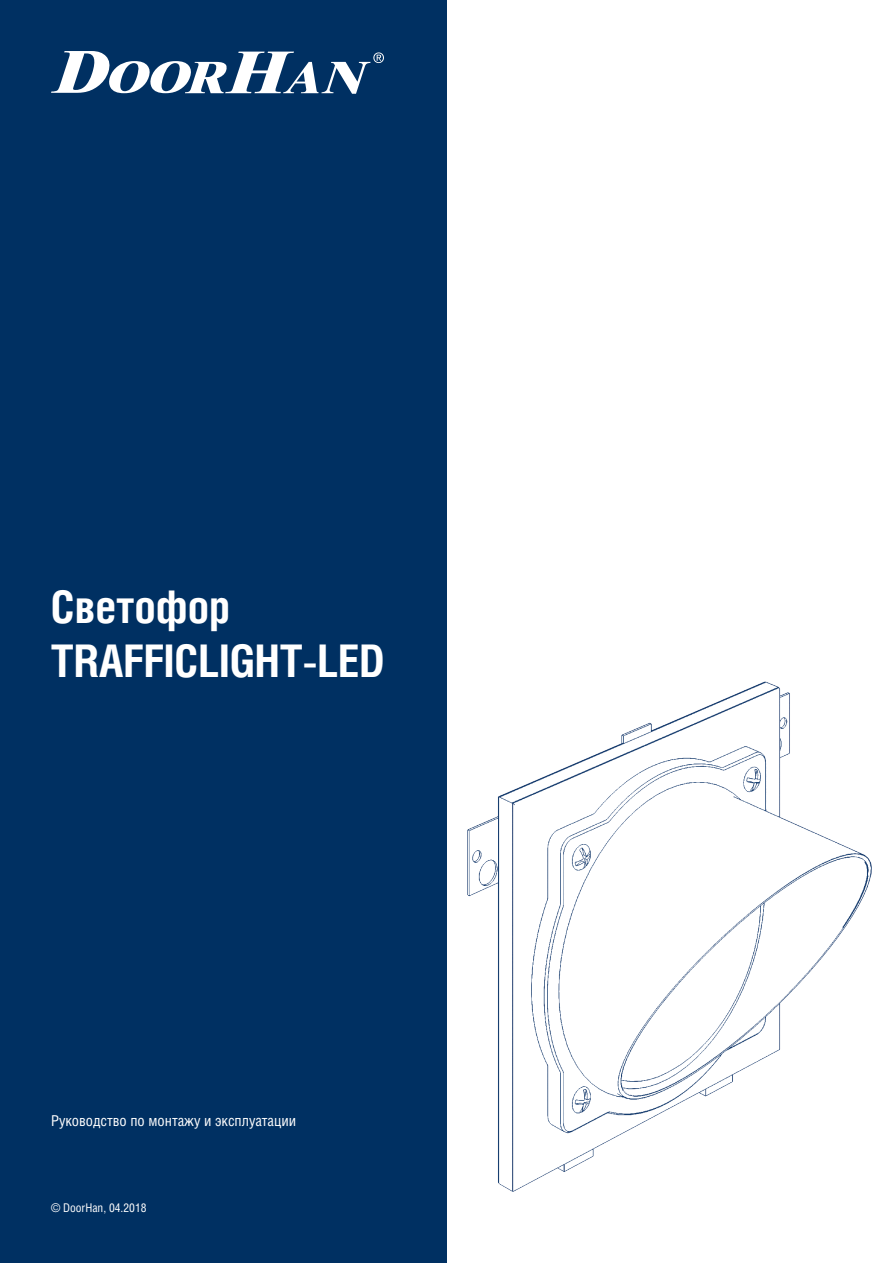
<style>
.page{position:relative;width:893px;height:1263px;background:#fff}
.page>*{position:absolute;margin:0;border:0;box-sizing:border-box;transform-origin:0 0}
.t1{font:700 45px/54px "Helios Cond";color:#fff}
.t2{font:15px "Helios Cond";color:#fff}
.t3{font:12px "Helios Cond";color:#fff}
</style>
<div class="page">
<div style="left:0;top:0;width:446px;height:1263px;background:#003062"></div>
<svg style="left:51px;top:51px;width:333px;height:43px"></svg>
<img style="left:468px;top:682px;width:404px;height:509px">
<h1 class="t1" style="left:51px;top:578px;width:335px">Светофор<br>TRAFFICLIGHT-LED</h1>
<p class="t2" style="left:51px;top:1111px;width:247px">Руководство по монтажу и эксплуатации</p>
<p class="t3" style="left:51px;top:1200px;width:97px">© DoorHan, 04.2018</p>
</div>
